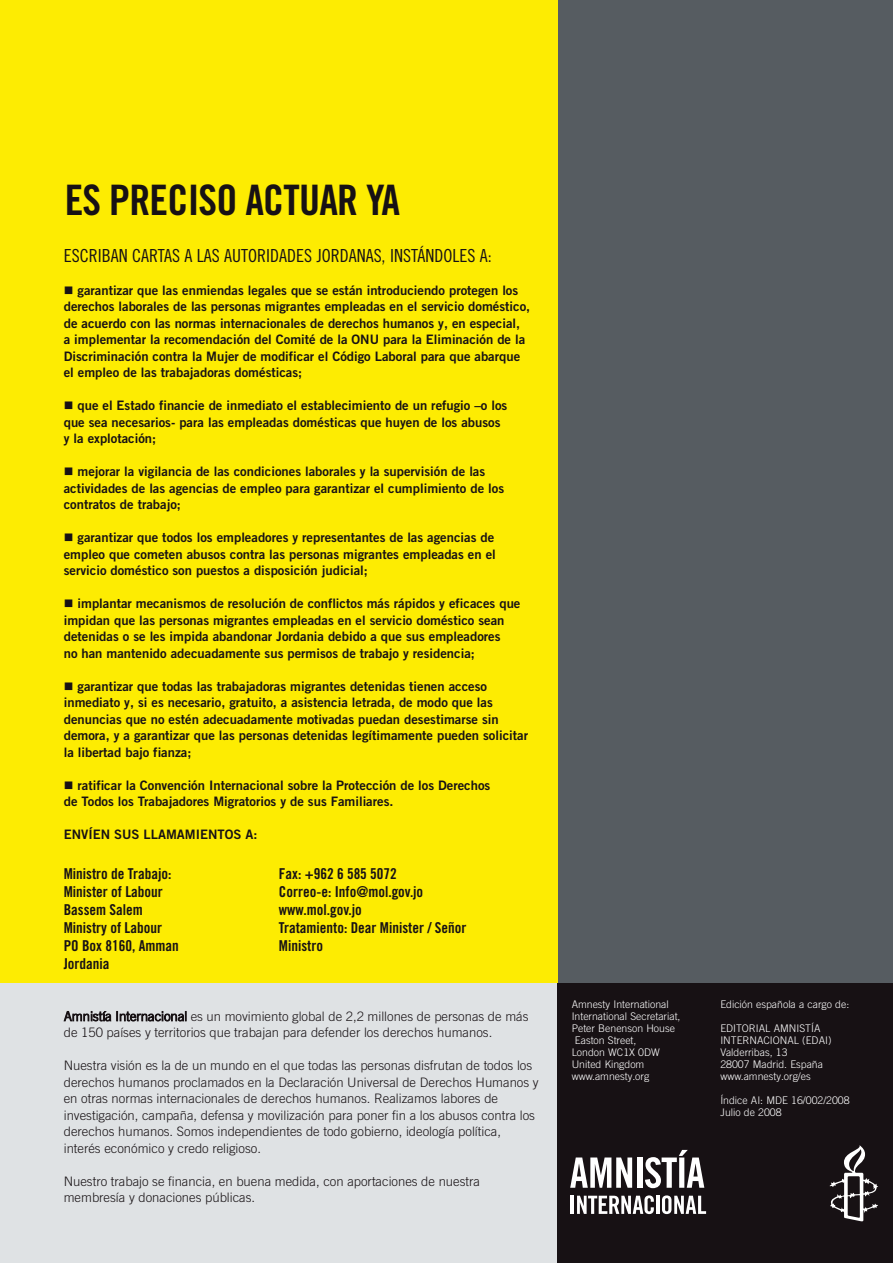
<style>
.page{position:relative;width:893px;height:1263px;background:#fff}
.page>*{position:absolute;margin:0;border:0;box-sizing:border-box;transform-origin:0 0}
.t1{font:42px "Amnesty Trade Gothic Bd Cn 20";letter-spacing:-.02em;color:#171114}
.t2{font:18px "Amnesty Trade Gothic Cn 18";color:#171114}
.t3{font:15px/18px "Amnesty Trade Gothic Bd Cn 20";color:#171114}
.t4{font:13.05px/16.5px "Amnesty Trade Gothic Bd 2";color:#171114}
.t5{font:300 13.05px/16.5px "Amnesty Trade Gothic";color:#171114}
.t6{font:300 10.5px/12px "Amnesty Trade Gothic";color:#fff}
</style>
<div class="page">
<div style="left:553px;top:0;width:340px;height:991px;background:#565c61"></div>
<div style="left:0;top:0;width:557px;height:998px;background:#fdec02"></div>
<div style="left:552px;top:983px;width:341px;height:280px;background:#171114"></div>
<div style="left:637px;top:1157px;width:5px;height:31px;background:#fff"></div>
<svg style="left:645px;top:1150px;width:59px;height:38px"></svg>
<hr style="left:571px;top:1196px;width:3px;height:18px;background:#fff">
<svg style="left:577px;top:1195px;width:77px;height:19px"></svg>
<hr style="left:656px;top:1196px;width:3px;height:18px;background:#fff">
<svg style="left:662px;top:1195px;width:44px;height:19px"></svg>
<svg style="left:570px;top:1157px;width:62px;height:31px"></svg>
<div style="left:0;top:983px;width:557px;height:280px;background:#dfe2e4"></div>
<svg style="left:830px;top:1145px;width:48px;height:76px"></svg>
<h1 class="t1" style="left:65px;top:175px;width:337px">ES PRECISO ACTUAR YA</h1>
<h2 class="t2" style="left:64px;top:245px;width:429px">ESCRIBAN CARTAS A LAS AUTORIDADES JORDANAS, INSTÁNDOLES A:</h2>
<p class="t4" style="left:64px;top:282px;width:468px;text-indent:14px">garantizar que las enmiendas legales que se están introduciendo protegen los derechos laborales de las personas migrantes empleadas en el servicio doméstico, de acuerdo con las normas internacionales de derechos humanos y, en especial,<br>a implementar la recomendación del Comité de la ONU para la Eliminación de la Discriminación contra la Mujer de modificar el Código Laboral para que abarque el empleo de las trabajadoras domésticas;</p>
<p class="t4" style="left:64px;top:397px;width:445px;text-indent:14px">que el Estado financie de inmediato el establecimiento de un refugio –o los que sea necesarios- para las empleadas domésticas que huyen de los abusos y la explotación;</p>
<p class="t4" style="left:64px;top:463px;width:442px;text-indent:14px">mejorar la vigilancia de las condiciones laborales y la supervisión de las actividades de las agencias de empleo para garantizar el cumplimiento de los contratos de trabajo;</p>
<p class="t4" style="left:64px;top:529px;width:434px;text-align:justify;text-indent:14px">garantizar que todos los empleadores y representantes de las agencias de empleo que cometen abusos contra las personas migrantes empleadas en el servicio doméstico son puestos a disposición judicial;</p>
<p class="t4" style="left:64px;top:595px;width:458px;text-indent:14px">implantar mecanismos de resolución de conflictos más rápidos y eficaces que impidan que las personas migrantes empleadas en el servicio doméstico sean detenidas o se les impida abandonar Jordania debido a que sus empleadores<br>no han mantenido adecuadamente sus permisos de trabajo y residencia;</p>
<p class="t4" style="left:64px;top:678px;width:466px;text-indent:14px">garantizar que todas las trabajadoras migrantes detenidas tienen acceso inmediato y, si es necesario, gratuito, a asistencia letrada, de modo que las denuncias que no estén adecuadamente motivadas puedan desestimarse sin demora, y a garantizar que las personas detenidas legítimamente pueden solicitar la libertad bajo fianza;</p>
<p class="t4" style="left:64px;top:777px;width:428px;text-indent:14px">ratificar la Convención Internacional sobre la Protección de los Derechos de Todos los Trabajadores Migratorios y de sus Familiares.</p>
<p class="t4" style="left:64px;top:826px;width:195px">ENVÍEN SUS LLAMAMIENTOS A:</p>
<p class="t3" style="left:64px;top:865px;width:116px">Ministro de Trabajo:<br>Minister of Labour<br>Bassem Salem<br>Ministry of Labour<br>PO Box 8160, Amman<br>Jordania</p>
<p class="t3" style="left:279px;top:865px;width:189px">Fax: +962 6 585 5072<br>Correo-e: Info@mol.gov.jo www.mol.gov.jo<br>Tratamiento: Dear Minister / Señor<br>Ministro</p>
<p class="t5" style="left:64px;top:1008px;width:466px">Amnistía Internacional es un movimiento global de 2,2 millones de personas de más de 150 países y territorios que trabajan para defender los derechos humanos.</p>
<p class="t5" style="left:64px;top:1057px;width:476px">Nuestra visión es la de un mundo en el que todas las personas disfrutan de todos los derechos humanos proclamados en la Declaración Universal de Derechos Humanos y en otras normas internacionales de derechos humanos. Realizamos labores de investigación, campaña, defensa y movilización para poner fin a los abusos contra los derechos humanos. Somos independientes de todo gobierno, ideología política, interés económico y credo religioso.</p>
<p class="t5" style="left:64px;top:1173px;width:418px">Nuestro trabajo se financia, en buena medida, con aportaciones de nuestra membresía y donaciones públicas.</p>
<p class="t6" style="left:572px;top:998px;width:99px">Amnesty International</p>
<p class="t6" style="left:572px;top:1010px;width:110px">International Secretariat,</p>
<p class="t6" style="left:572px;top:1022px;width:105px">Peter Benenson House</p>
<p class="t6" style="left:575px;top:1034px;width:63px">Easton Street,</p>
<p class="t6" style="left:572px;top:1046px;width:90px">London WC1X 0DW</p>
<p class="t6" style="left:572px;top:1058px;width:74px">United Kingdom</p>
<p class="t6" style="left:572px;top:1070px;width:79px">www.amnesty.org</p>
<p class="t6" style="left:720px;top:998px;width:130px">Edición española a cargo de:</p>
<p class="t6" style="left:720px;top:1022px;width:113px">EDITORIAL AMNISTÍA<br>INTERNACIONAL (EDAI)<br>Valderribas, 13<br>28007 Madrid. España www.amnesty.org/es</p>
<p class="t6" style="left:720px;top:1094px;width:131px">Índice AI: MDE 16/002/2008<br>Julio de 2008</p>
</div>
